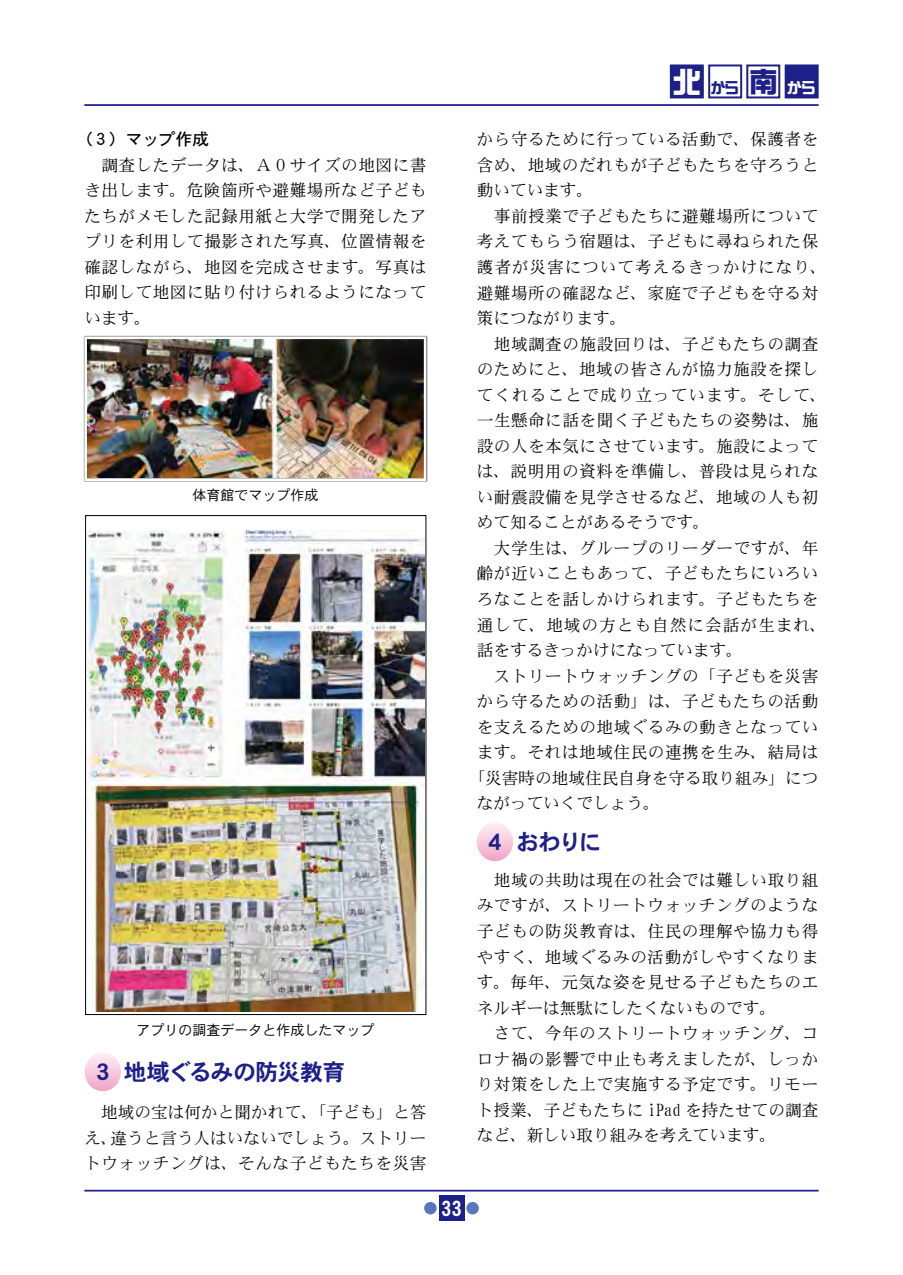
<style>
.page{position:relative;width:903px;height:1275px;background:#fff}
.page>*{position:absolute;margin:0;border:0;box-sizing:border-box;transform-origin:0 0}
.t1{font:22.75px "DFHS Gothic W7 WIN RKSJ H";letter-spacing:-.025em;color:#1d2088}
.t2{font:21px "DFHS Gothic W7 WIN RKSJ H";color:#fff}
.t3{font:16.62px/25.6px "DFHS Mincho W3 WIN RKSJ H";letter-spacing:.03em;color:#000;text-align:justify}
.t4{font:16.62px "DFHS Mincho W3 WIN RKSJ H";color:#000}
.t5{font:16.62px "DFHS Mincho W3 WIN RKSJ H";letter-spacing:.06em;color:#000}
.t6{font:16.62px "DFHS Gothic W5 WIN RKSJ H";color:#000}
.t7{font:15.05px "DF So Gei W9 WING RKSJ H";color:#1d2088}
.t8{font:14px "DFHS Gothic W3 WIN RKSJ H";color:#000}
.s1{font-size:28.7px;color:#fff}
.s2{font-size:28.7px}
.s3{color:#fff}
</style>
<div class="page">
<hr style="left:84px;top:1190px;width:735px;height:1px;background:#1d2088">
<div style="left:439px;top:1196px;width:25px;height:25px;background:#1d2088"></div>
<div style="left:466px;top:1202px;width:13px;height:12px;background:#5976ba;border-radius:50%"></div>
<div style="left:424px;top:1202px;width:13px;height:12px;background:#5976ba;border-radius:50%"></div>
<hr style="left:84px;top:104px;width:735px;height:2px;background:#1d2088">
<div style="left:670px;top:64px;width:34px;height:34px;background:#1d2088;border:2px solid #1d2088"></div>
<div style="left:708px;top:64px;width:34px;height:34px;background:#fff;border:2px solid #1d2088"></div>
<div style="left:746px;top:64px;width:34px;height:34px;background:#fff;border:2px solid #1d2088"></div>
<div style="left:785px;top:64px;width:34px;height:34px;background:#1d2088;border:2px solid #1d2088"></div>
<div style="left:83px;top:335px;width:344px;height:147px;background:#000;opacity:.75"></div>
<img style="left:87px;top:340px;width:336px;height:137px">
<div style="left:84px;top:337px;width:342px;height:144px;border:2px solid #fff"></div>
<img style="left:87px;top:531px;width:337px;height:481px">
<svg style="left:85px;top:1053px;width:36px;height:38px"></svg>
<svg style="left:477px;top:823px;width:36px;height:38px"></svg>
<p class="t6" style="left:76px;top:131px;width:134px">（３）マップ作成</p>
<p class="t3" style="left:84px;top:153px;width:344px">　調査したデータは、Ａ０サイズの地図に書き出します。危険箇所や避難場所など子どもたちがメモした記録用紙と大学で開発したアプリを利用して撮影された写真、位置情報を確認しながら、地図を完成させます。写真は印刷して地図に貼り付けられるようになっています。</p>
<p class="t8" style="left:192px;top:488px;width:127px">体育館でマップ作成</p>
<p class="t8" style="left:136px;top:1023px;width:239px">アプリの調査データと作成したマップ</p>
<h1 class="t1" style="left:91px;top:1060px;width:255px">３地域ぐるみの防災教育</h1>
<p class="t3" style="left:84px;top:1100px;width:344px">　地域の宝は何かと聞かれて、「子ども」と答え、違うと言う人はいないでしょう。ストリートウォッチングは、そんな子どもたちを災害</p>
<p class="t7" style="left:672px;top:80px;width:144px"><span class="s1">北</span>から<span class="s2">南</span><span class="s3">から</span></p>
<p class="t3" style="left:477px;top:127px;width:343px">から守るために行っている活動で、保護者を</p>
<p class="t3" style="left:477px;top:153px;width:343px">含め、地域のだれもが子どもたちを守ろうと</p>
<p class="t3" style="left:477px;top:178px;width:118px">動いています。</p>
<p class="t3" style="left:477px;top:204px;width:343px">　事前授業で子どもたちに避難場所について</p>
<p class="t3" style="left:477px;top:229px;width:343px">考えてもらう宿題は、子どもに尋ねられた保</p>
<p class="t5" style="left:477px;top:259px;width:351px">護者が災害について考えるきっかけになり、</p>
<p class="t3" style="left:477px;top:280px;width:343px">避難場所の確認など、家庭で子どもを守る対</p>
<p class="t4" style="left:477px;top:310px;width:151px">策につながります。</p>
<p class="t3" style="left:477px;top:331px;width:343px">　地域調査の施設回りは、子どもたちの調査</p>
<p class="t3" style="left:477px;top:357px;width:343px">のためにと、地域の皆さんが協力施設を探し</p>
<p class="t5" style="left:477px;top:386px;width:351px">てくれることで成り立っています。そして、</p>
<p class="t3" style="left:477px;top:408px;width:343px">一生懸命に話を聞く子どもたちの姿勢は、施</p>
<p class="t3" style="left:477px;top:433px;width:343px">設の人を本気にさせています。施設によって</p>
<p class="t3" style="left:477px;top:459px;width:343px">は、説明用の資料を準備し、普段は見られな</p>
<p class="t3" style="left:477px;top:485px;width:343px">い耐震設備を見学させるなど、地域の人も初</p>
<p class="t4" style="left:477px;top:514px;width:234px">めて知ることがあるそうです。</p>
<p class="t3" style="left:477px;top:536px;width:343px">　大学生は、グループのリーダーですが、年</p>
<p class="t3" style="left:477px;top:561px;width:343px">齢が近いこともあって、子どもたちにいろい</p>
<p class="t3" style="left:477px;top:587px;width:343px">ろなことを話しかけられます。子どもたちを</p>
<p class="t5" style="left:477px;top:616px;width:351px">通して、地域の方とも自然に会話が生まれ、</p>
<p class="t4" style="left:477px;top:642px;width:267px">話をするきっかけになっています。</p>
<p class="t3" style="left:477px;top:663px;width:343px">　ストリートウォッチングの「子どもを災害</p>
<p class="t3" style="left:477px;top:689px;width:343px">から守るための活動」は、子どもたちの活動</p>
<p class="t3" style="left:477px;top:714px;width:343px">を支えるための地域ぐるみの動きとなってい</p>
<p class="t3" style="left:477px;top:740px;width:343px">ます。それは地域住民の連携を生み、結局は</p>
<p class="t4" style="left:468px;top:769px;width:351px">「災害時の地域住民自身を守る取り組み」につ</p>
<p class="t4" style="left:477px;top:795px;width:184px">ながっていくでしょう。</p>
<h1 class="t1" style="left:484px;top:830px;width:119px">４おわりに</h1>
<p class="t3" style="left:477px;top:868px;width:343px;text-align:left">　地域の共助は現在の社会では難しい取り組みですが、ストリートウォッチングのような子どもの防災教育は、住民の理解や協力も得やすく、地域ぐるみの活動がしやすくなります。毎年、元気な姿を見せる子どもたちのエネルギーは無駄にしたくないものです。<br>　さて、今年のストリートウォッチング、コロナ禍の影響で中止も考えましたが、しっかり対策をした上で実施する予定です。リモート授業、子どもたちに iPad を持たせての調査など、新しい取り組みを考えています。</p>
<p class="t2" style="left:441px;top:1198px;width:23px">33</p>
</div>
